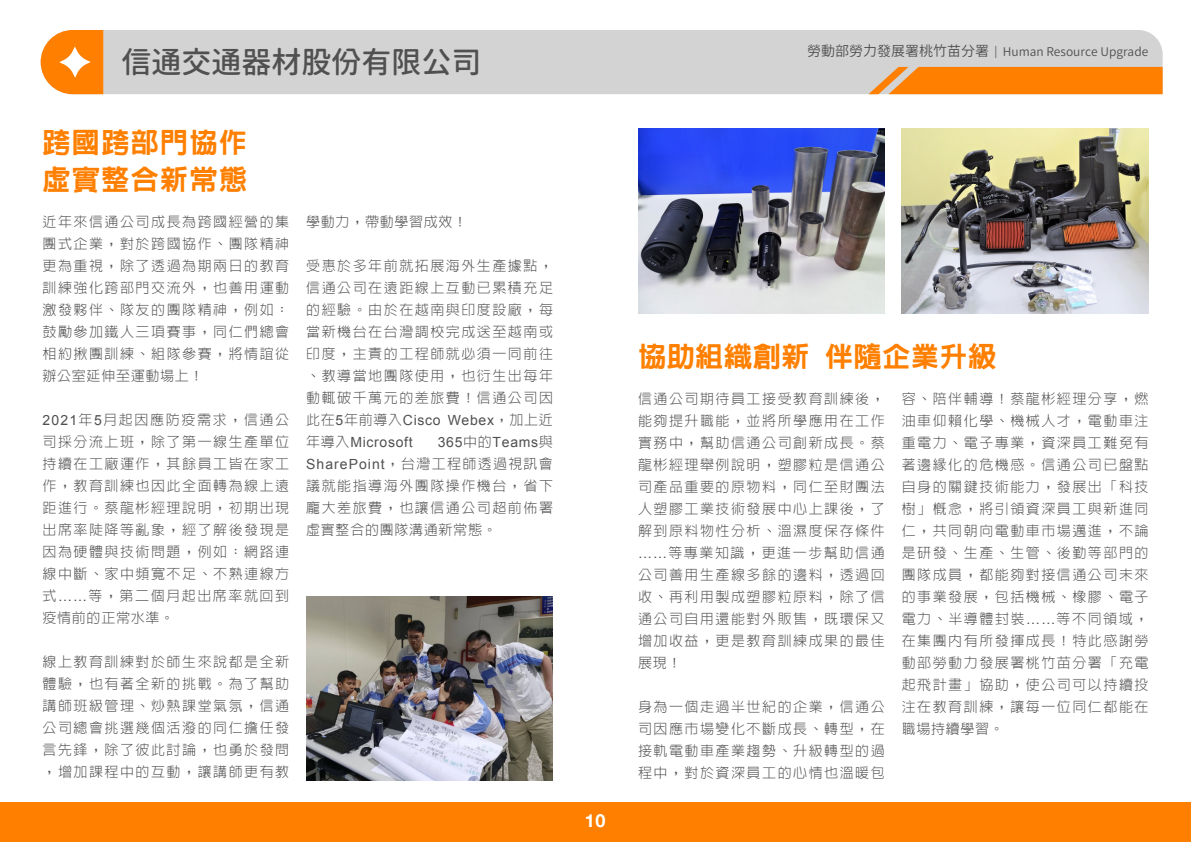
<style>
.page{position:relative;width:1191px;height:842px;background:#fff}
.page>*{position:absolute;margin:0;border:0;box-sizing:border-box;transform-origin:0 0}
.t1{font:500 30px "Gen Jyuu Gothic L";color:#505050}
.t2{font:800 28px/37px "AR Hei B5";letter-spacing:.05em;color:#ff8000}
.t3{font:800 28px "AR Hei B5";letter-spacing:.025em;color:#ff8000}
.t4{font:700 18px "Helvetica Neue";color:#fff}
.t5{font:300 14px/22px "AR Hei B5";letter-spacing:.11em;color:#505050;text-align:justify}
.t6{font:14px/22px "Arial";letter-spacing:.05em;color:#505050}
.t7{font:300 14px "AR Hei B5";letter-spacing:.05em;color:#505050}
.t8{font:12px "Gen Jyuu Gothic L P Normal";color:#505050}
.s1{font-family:"Arial";font-weight:400}
.s2{font-family:"AR Hei B5";font-weight:300}
.s3{font-size:14px}
.s4{font-size:11px}
</style>
<div class="page">
<div style="left:0;top:802px;width:1191px;height:40px;background:#ff8000"></div>
<img style="left:306px;top:596px;width:247px;height:185px">
<img style="left:638px;top:129px;width:246px;height:184px">
<img style="left:901px;top:129px;width:247px;height:184px">
<div style="left:103px;top:30px;width:1059px;height:64px;background:#d3d3d3"></div>
<svg style="left:868px;top:67px;width:294px;height:27px;background:#fb8712"></svg>
<svg style="left:41px;top:30px;width:62px;height:64px"></svg>
<h1 class="t1" style="left:121px;top:40px;width:362px">信通交通器材股份有限公司</h1>
<h2 class="t2" style="left:43px;top:124px;width:206px">跨國跨部門協作虛實整合新常態</h2>
<p class="t5" style="left:43px;top:211px;width:248px">近年來信通公司成長為跨國經營的集團式企業，對於跨國協作、團隊精神更為重視，除了透過為期兩日的教育訓練強化跨部門交流外，也善用運動激發夥伴、隊友的團隊精神，例如：鼓勵參加鐵人三項賽事，同仁們總會相約揪團訓練、組隊參賽，將情誼從辦公室延伸至運動場上！</p>
<p class="t5" style="left:43px;top:409px;width:248px"><span class="s1">2021</span>年<span class="s1">5</span>月起因應防疫需求，信通公司採分流上班，除了第一線生產單位持續在工廠運作，其餘員工皆在家工作，教育訓練也因此全面轉為線上遠距進行。蔡龍彬經理說明，初期出現出席率陡降等亂象，經了解後發現是因為硬體與技術問題，例如：網路連線中斷、家中頻寬不足、不熟連線方式<span class="s1">……</span>等，第二個月起出席率就回到疫情前的正常水準。</p>
<p class="t5" style="left:43px;top:651px;width:248px">線上教育訓練對於師生來說都是全新體驗，也有著全新的挑戰。為了幫助講師班級管理、炒熱課堂氣氛，信通公司總會挑選幾個活潑的同仁擔任發言先鋒，除了彼此討論，也勇於發問，增加課程中的互動，讓講師更有教</p>
<p class="t7" style="left:306px;top:215px;width:162px">學動力，帶動學習成效！</p>
<p class="t5" style="left:306px;top:255px;width:248px">受惠於多年前就拓展海外生產據點，信通公司在遠距線上互動已累積充足的經驗。由於在越南與印度設廠，每當新機台在台灣調校完成送至越南或印度，主責的工程師就必須一同前往、教導當地團隊使用，也衍生出每年動輒破千萬元的差旅費！信通公司因</p>
<p class="t6" style="left:306px;top:409px;width:248px"><span class="s2">此在</span>5<span class="s2">年前導入</span>Cisco Webex<span class="s2">，加上近年導入</span>Microsoft</p>
<p class="t6" style="left:438px;top:431px;width:117px">365<span class="s2">中的</span>Teams<span class="s2">與</span></p>
<p class="t5" style="left:306px;top:453px;width:248px"><span class="s1">SharePoint</span>，台灣工程師透過視訊會議就能指導海外團隊操作機台，省下龐大差旅費，也讓信通公司超前佈署虛實整合的團隊溝通新常態。</p>
<p class="t8" style="left:807px;top:43px;width:343px"><span class="s3">勞動部勞力發展署桃竹苗分署</span> <span class="s4">|</span> Human Resource Upgrade</p>
<p class="t4" style="left:584px;top:807px;width:22px">10</p>
<h2 class="t3" style="left:638px;top:342px;width:360px">協助組織創新 伴隨企業升級</h2>
<p class="t5" style="left:638px;top:388px;width:248px">信通公司期待員工接受教育訓練後，能夠提升職能，並將所學應用在工作實務中，幫助信通公司創新成長。蔡龍彬經理舉例說明，塑膠粒是信通公司產品重要的原物料，同仁至財團法人塑膠工業技術發展中心上課後，了解到原料物性分析、溫濕度保存條件<span class="s1">……</span>等專業知識，更進一步幫助信通公司善用生產線多餘的邊料，透過回收、再利用製成塑膠粒原料，除了信通公司自用還能對外販售，既環保又增加收益，更是教育訓練成果的最佳展現！</p>
<p class="t5" style="left:638px;top:695px;width:248px">身為一個走過半世紀的企業，信通公司因應市場變化不斷成長、轉型，在接軌電動車產業趨勢、升級轉型的過程中，對於資深員工的心情也溫暖包</p>
<p class="t5" style="left:901px;top:387px;width:248px">容、陪伴輔導！蔡龍彬經理分享，燃油車仰賴化學、機械人才，電動車注重電力、電子專業，資深員工難免有著邊緣化的危機感。信通公司已盤點自身的關鍵技術能力，發展出「科技樹」概念，將引領資深員工與新進同仁，共同朝向電動車市場邁進，不論是研發、生產、生管、後勤等部門的團隊成員，都能夠對接信通公司未來的事業發展，包括機械、橡膠、電子電力、半導體封裝<span class="s1">……</span>等不同領域，在集團內有所發揮成長！特此感謝勞動部勞動力發展署桃竹苗分署「充電起飛計畫」協助，使公司可以持續投注在教育訓練，讓每一位同仁都能在職場持續學習。</p>
</div>
